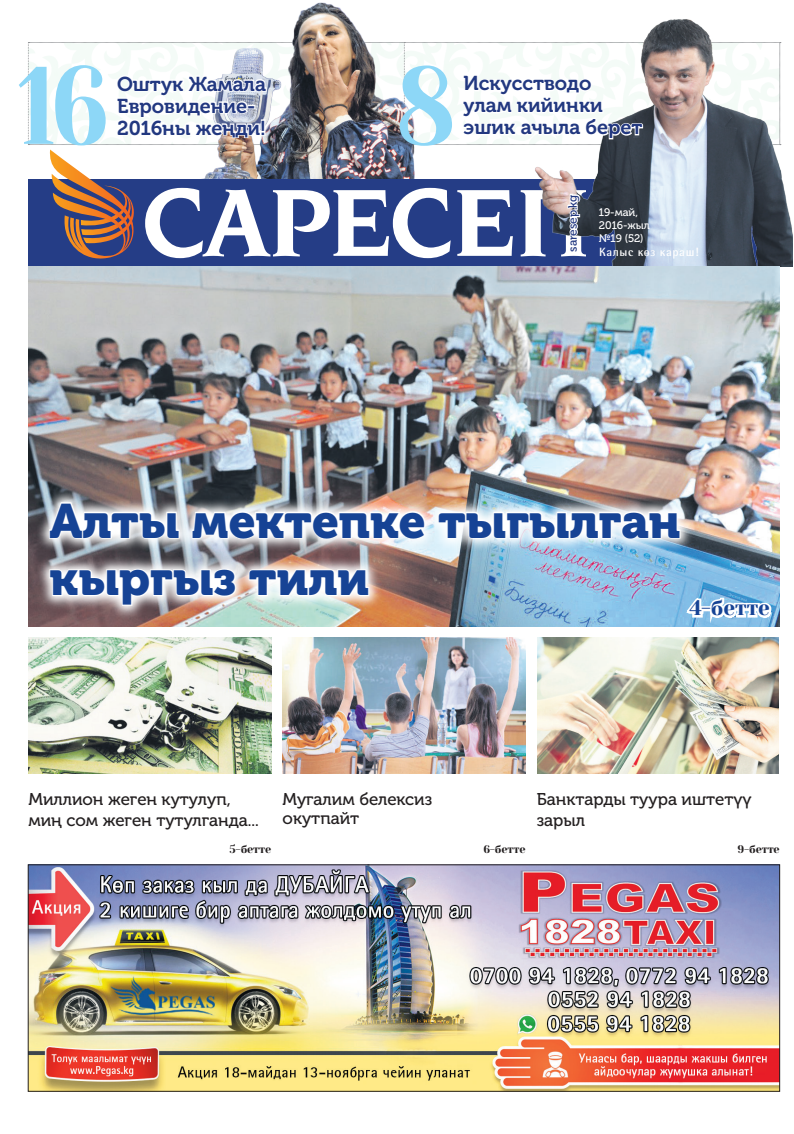
<style>
.page{position:relative;width:794px;height:1134px;background:#fff}
.page>*{position:absolute;margin:0;border:0;box-sizing:border-box;transform-origin:0 0}
.t1{font:110px "Yeseva Otech One";color:#8dd7f7;scale:.87 1}
.t2{font:48px/57.6px "Museo Cyrillic 900";color:#164395}
.t3{font:20.9px "Yeseva Otech One";color:#164395}
.t4{font:20px/22px "Museo Cyrillic 700";color:#223880}
.t5{font:17px/21px "Museo Cyrillic 500";color:#231f20}
.t6{font:700 12px "Rotis Semi Sans W1 G";letter-spacing:.05em;color:#fff}
.t7{font:12px "Museo Cyrillic 500";color:#223880}
.t8{font:11px/13.2px "Museo Cyrillic 500";color:#fff}
.t9{font:11px "Yeseva Otech One";letter-spacing:-.01em;color:#231f20}
</style>
<div class="page">
<img style="left:30px;top:867px;width:748px;height:222px">
<div style="left:28px;top:179px;width:752px;height:87px;background:#253d86"></div>
<img style="left:611px;top:19px;width:181px;height:247px">
<img style="left:28px;top:638px;width:243px;height:136px">
<img style="left:283px;top:638px;width:242px;height:136px">
<img style="left:538px;top:638px;width:240px;height:136px">
<img style="left:28px;top:266px;width:752px;height:360px">
<svg style="left:684px;top:591px;width:89px;height:61px"></svg>
<img style="left:292px;top:2px;width:73px;height:40px">
<img style="left:28px;top:42px;width:753px;height:217px">
<img style="left:36px;top:489px;width:658px;height:130px">
<svg style="left:48px;top:501px;width:133px;height:39px"></svg>
<svg style="left:191px;top:510px;width:236px;height:30px"></svg>
<svg style="left:437px;top:510px;width:244px;height:30px"></svg>
<svg style="left:48px;top:568px;width:189px;height:39px"></svg>
<svg style="left:248px;top:568px;width:122px;height:30px"></svg>
<h1 class="t1" style="left:17px;top:40px;width:108px">16</h1>
<p class="t4" style="left:463px;top:73px;width:180px">Искусстводо улам кийинки эшик ачыла берет</p>
<p class="t4" style="left:117px;top:73px;width:150px">Оштук Жамала<br>Евровидение-<br>2016ны жеңди!</p>
<h1 class="t1" style="left:396px;top:41px;width:69px">8</h1>
<p class="t7" style="left:566px;top:252px;width:59px;rotate:-90deg">saresep.kg</p>
<p class="t8" style="left:599px;top:206px;width:52px">19-май,<br>2016-жыл №19 (52)</p>
<p class="t6" style="left:599px;top:245px;width:101px">Калыс көз караш!</p>
<h2 class="t2" style="left:50px;top:492px;width:632px">Алты мектепке тыгылган кыргыз тили</h2>
<p class="t3" style="left:689px;top:596px;width:82px">4-бетте</p>
<p class="t5" style="left:283px;top:790px;width:151px;line-height:19px">Мугалим белексиз окутпайт</p>
<p class="t5" style="left:537px;top:789px;width:216px">Банктарды туура иштетүү зарыл</p>
<p class="t5" style="left:28px;top:789px;width:232px">Миллион жеген кутулуп, миң сом жеген тутулганда...</p>
<p class="t9" style="left:229px;top:842px;width:43px">5-бетте</p>
<p class="t9" style="left:483px;top:842px;width:44px">6-бетте</p>
<p class="t9" style="left:737px;top:843px;width:44px">9-бетте</p>
</div>
